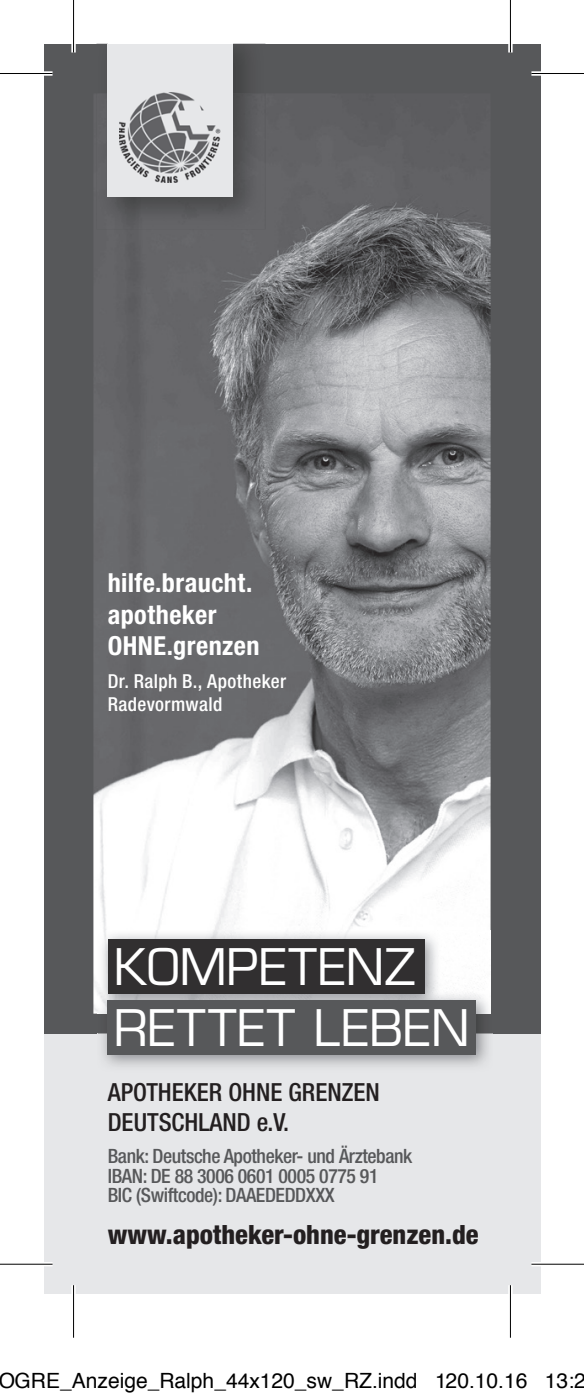
<style>
.page{position:relative;width:584px;height:1399px;background:#fff}
.page>*{position:absolute;margin:0;border:0;box-sizing:border-box;transform-origin:0 0}
.t1{font:49px/60.9px "Eurostile";letter-spacing:.005em;color:#fff}
.t2{font:800 condensed 26.6px "Helvetica Neue";color:#231f20}
.t3{font:700 condensed 26.25px/31.5px "Helvetica Neue";letter-spacing:.015em;color:#fff}
.t4{font:500 condensed 24.85px/30.1px "Helvetica Neue";color:#231f20}
.t5{font:21px "Helvetica";color:#000}
.t6{font:500 condensed 19.6px/19.6px "Helvetica Neue";letter-spacing:-.02em;color:#57585a}
.t7{font:500 condensed 19.25px/23.1px "Helvetica Neue";letter-spacing:.02em;color:#fff}
</style>
<div class="page">
<div style="left:44px;top:1014px;width:496px;height:280px;background:#e6e7e9"></div>
<div style="left:44px;top:44px;width:496px;height:989px;background:#57585a"></div>
<img style="left:93px;top:95px;width:397px;height:919px">
<img style="left:98px;top:930px;width:395px;height:137px">
<img style="left:98px;top:930px;width:392px;height:84px">
<div style="left:108px;top:940px;width:316px;height:54px;background:#312f30"></div>
<div style="left:108px;top:1001px;width:368px;height:54px;background:#57585a"></div>
<img style="left:96px;top:44px;width:169px;height:185px">
<div style="left:108px;top:44px;width:125px;height:153px;background:#e6e7e9"></div>
<img style="left:119px;top:93px;width:102px;height:89px">
<div style="left:0;top:71px;width:52px;height:5px;background:#fff"></div>
<div style="left:531px;top:71px;width:53px;height:5px;background:#fff"></div>
<hr style="left:0;top:1262px;width:52px;height:4px;background:#fff">
<hr style="left:531px;top:1262px;width:53px;height:4px;background:#fff">
<div style="left:71px;top:0;width:5px;height:52px;background:#f7f7f7"></div>
<div style="left:71px;top:1285px;width:5px;height:53px;background:#f7f7f7"></div>
<hr style="left:508px;top:0;width:4px;height:52px;background:#fff">
<hr style="left:508px;top:1285px;width:4px;height:53px;background:#fff">
<hr style="left:0;top:73px;width:52px;height:1px;background:#000">
<hr style="left:531px;top:73px;width:53px;height:1px;background:#000">
<hr style="left:0;top:1263px;width:52px;height:2px;background:#000">
<hr style="left:531px;top:1263px;width:53px;height:2px;background:#000">
<hr style="left:73px;top:0;width:1px;height:52px;background:#000">
<hr style="left:73px;top:1285px;width:1px;height:53px;background:#000">
<hr style="left:509px;top:0;width:2px;height:52px;background:#000">
<hr style="left:509px;top:1285px;width:2px;height:53px;background:#000">
<h3 class="t3" style="left:108px;top:567px;width:153px">hilfe.braucht. apotheker<br>OHNE.grenzen</h3>
<p class="t7" style="left:108px;top:669px;width:180px">Dr. Ralph B., Apotheker<br>Radevormwald</p>
<h1 class="t1" style="left:113px;top:937px;width:357px">KOMPETENZ<br>RETTET LEBEN</h1>
<p class="t4" style="left:108px;top:1077px;width:273px">APOTHEKER OHNE GRENZEN<br>DEUTSCHLAND e.V.</p>
<p class="t6" style="left:108px;top:1146px;width:306px">Bank: Deutsche Apotheker- und Ärztebank<br>IBAN: DE 88 3006 0601 0005 0775 91<br>BIC (Swiftcode): DAAEDEDDXXX</p>
<h2 class="t2" style="left:108px;top:1218px;width:372px">www.apotheker-ohne-grenzen.de</h2>
<p class="t5" style="left:-2px;top:1365px;width:589px">OGRE_Anzeige_Ralph_44x120_sw_RZ.indd 120.10.16 13:2</p>
</div>
